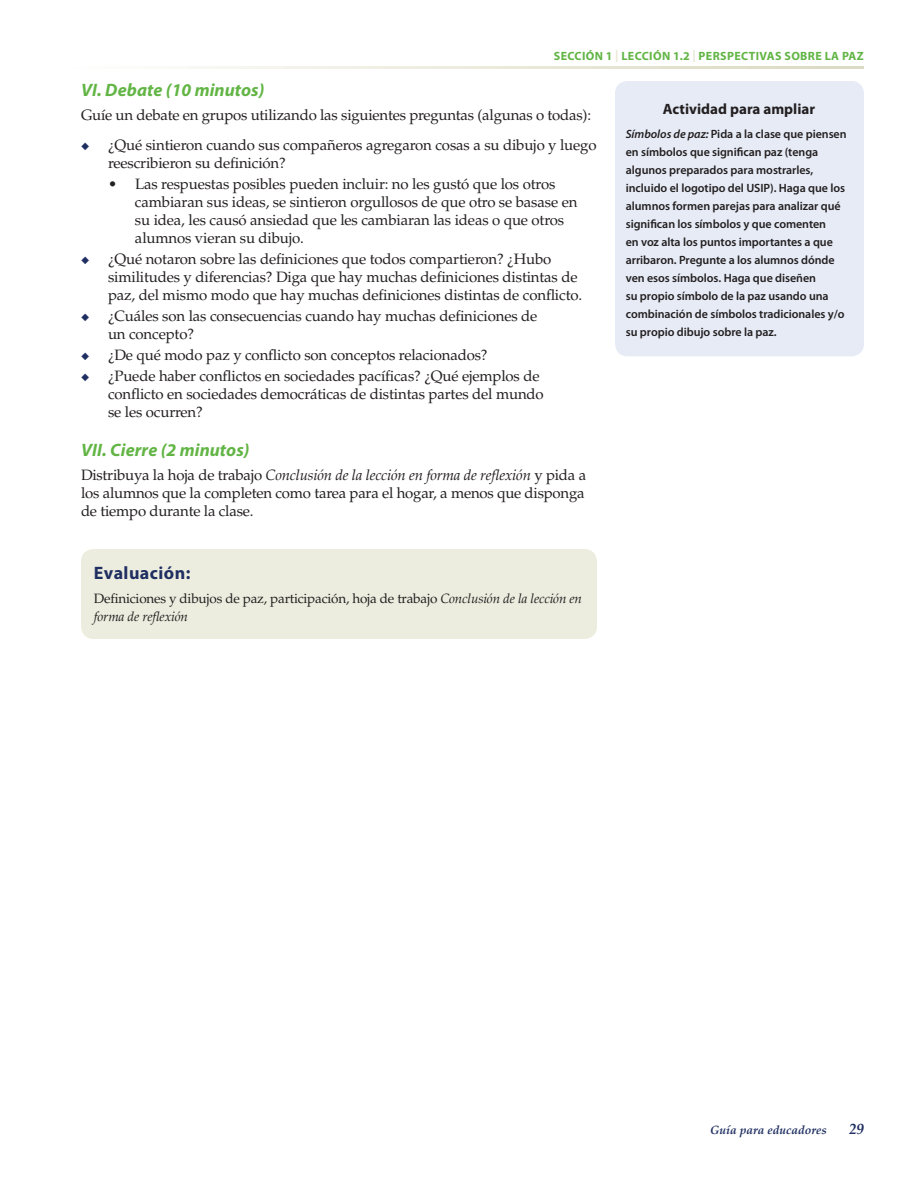
<style>
.page{position:relative;width:918px;height:1188px;background:#fff}
.page>*{position:absolute;margin:0;border:0;box-sizing:border-box;transform-origin:0 0}
.t1{font:italic 700 18px "Myriad Pro";letter-spacing:.005em;color:#62b545}
.t2{font:700 18px "Myriad Pro";letter-spacing:.025em;color:#1f2f61}
.t3{font:15px/18px "Palatino LT Std";letter-spacing:-.01em;color:#231f20}
.t4{font:italic 15px "Palatino Linotype";letter-spacing:-.015em;color:#231f20}
.t5{font:700 15px "Myriad Pro";color:#231f20}
.t6{font:italic 700 15px "Palatino Linotype";color:#1f2f61}
.t7{font:13.5px "Palatino LT Std";letter-spacing:-.015em;color:#231f20}
.t8{font:italic 13.5px "Palatino Linotype";letter-spacing:-.015em;color:#231f20}
.t9{font:600 12px/18px "Myriad Pro";letter-spacing:-.005em;color:#231f20}
.t10{font:700 12px "Myriad Pro";letter-spacing:.03em;color:#62b545}
.t11{font:italic 700 12px "Palatino Linotype";color:#1f2f61}
.s1{color:#e6e5d3}
.s2{color:#1f2f61}
.s3{font-family:"Palatino LT Std";font-style:normal}
.s4{font-family:"Palatino Linotype";font-style:italic}
.s5{font-style:italic}
</style>
<div class="page">
<svg style="left:187px;top:66px;width:677px;height:3px;background:#e9e8d9"></svg>
<div style="left:81px;top:549px;width:516px;height:90px;background:#ededdf;border-radius:13px"></div>
<div style="left:615px;top:81px;width:249px;height:275px;background:#e6ebf6;border-radius:13px"></div>
<p class="t10" style="left:554px;top:48px;width:312px">SECCIÓN 1 <span class="s1">|</span> LECCIÓN 1.2 <span class="s1">|</span> PERSPECTIVAS SOBRE LA PAZ</p>
<p class="t1" style="left:81px;top:78px;width:185px">VI. Debate (10 minutos)</p>
<p class="t3" style="left:81px;top:106px;width:512px">Guíe un debate en grupos utilizando las siguientes preguntas (algunas o todas):</p>
<p class="t3" style="left:108px;top:136px;width:490px;text-indent:-27px"><span class="s2">◆</span> ¿Qué sintieron cuando sus compañeros agregaron cosas a su dibujo y luego reescribieron su definición?</p>
<p class="t3" style="left:135px;top:175px;width:444px;text-indent:-27px">• Las respuestas posibles pueden incluir: no les gustó que los otros cambiaran sus ideas, se sintieron orgullosos de que otro se basase en su idea, les causó ansiedad que les cambiaran las ideas o que otros alumnos vieran su dibujo.</p>
<p class="t3" style="left:108px;top:250px;width:476px;text-indent:-27px"><span class="s2">◆</span> ¿Qué notaron sobre las definiciones que todos compartieron? ¿Hubo similitudes y diferencias? Diga que hay muchas definiciones distintas de paz, del mismo modo que hay muchas definiciones distintas de conflicto.</p>
<p class="t3" style="left:108px;top:307px;width:431px;text-indent:-27px"><span class="s2">◆</span> ¿Cuáles son las consecuencias cuando hay muchas definiciones de un concepto?</p>
<p class="t3" style="left:81px;top:346px;width:408px"><span class="s2">◆</span> ¿De qué modo paz y conflicto son conceptos relacionados?</p>
<p class="t3" style="left:108px;top:367px;width:437px;text-indent:-27px"><span class="s2">◆</span> ¿Puede haber conflictos en sociedades pacíficas? ¿Qué ejemplos de conflicto en sociedades democráticas de distintas partes del mundo se les ocurren?</p>
<p class="t1" style="left:81px;top:438px;width:170px">VII. Cierre (2 minutos)</p>
<p class="t4" style="left:81px;top:464px;width:507px"><span class="s3">Distribuya la hoja de trabajo</span> Conclusión de la lección en forma de reflexión <span class="s3">y pida a</span></p>
<p class="t3" style="left:81px;top:484px;width:505px">los alumnos que la completen como tarea para el hogar, a menos que disponga de tiempo durante la clase.</p>
<p class="t2" style="left:94px;top:561px;width:98px">Evaluación:</p>
<p class="t7" style="left:94px;top:590px;width:490px">Definiciones y dibujos de paz, participación, hoja de trabajo <span class="s4">Conclusión de la lección en</span></p>
<p class="t8" style="left:94px;top:607px;width:96px">forma de reflexión</p>
<p class="t5" style="left:663px;top:99px;width:154px">Actividad para ampliar</p>
<p class="t9" style="left:626px;top:125px;width:222px"><span class="s5">Símbolos de paz:</span> Pida a la clase que piensen en símbolos que significan paz (tenga algunos preparados para mostrarles, incluido el logotipo del USIP). Haga que los alumnos formen parejas para analizar qué significan los símbolos y que comenten<br>en voz alta los puntos importantes a que arribaron. Pregunte a los alumnos dónde ven esos símbolos. Haga que diseñen<br>su propio símbolo de la paz usando una combinación de símbolos tradicionales y/o su propio dibujo sobre la paz.</p>
<p class="t11" style="left:710px;top:1121px;width:118px">Guía para educadores</p>
<p class="t6" style="left:849px;top:1118px;width:16px">29</p>
</div>
